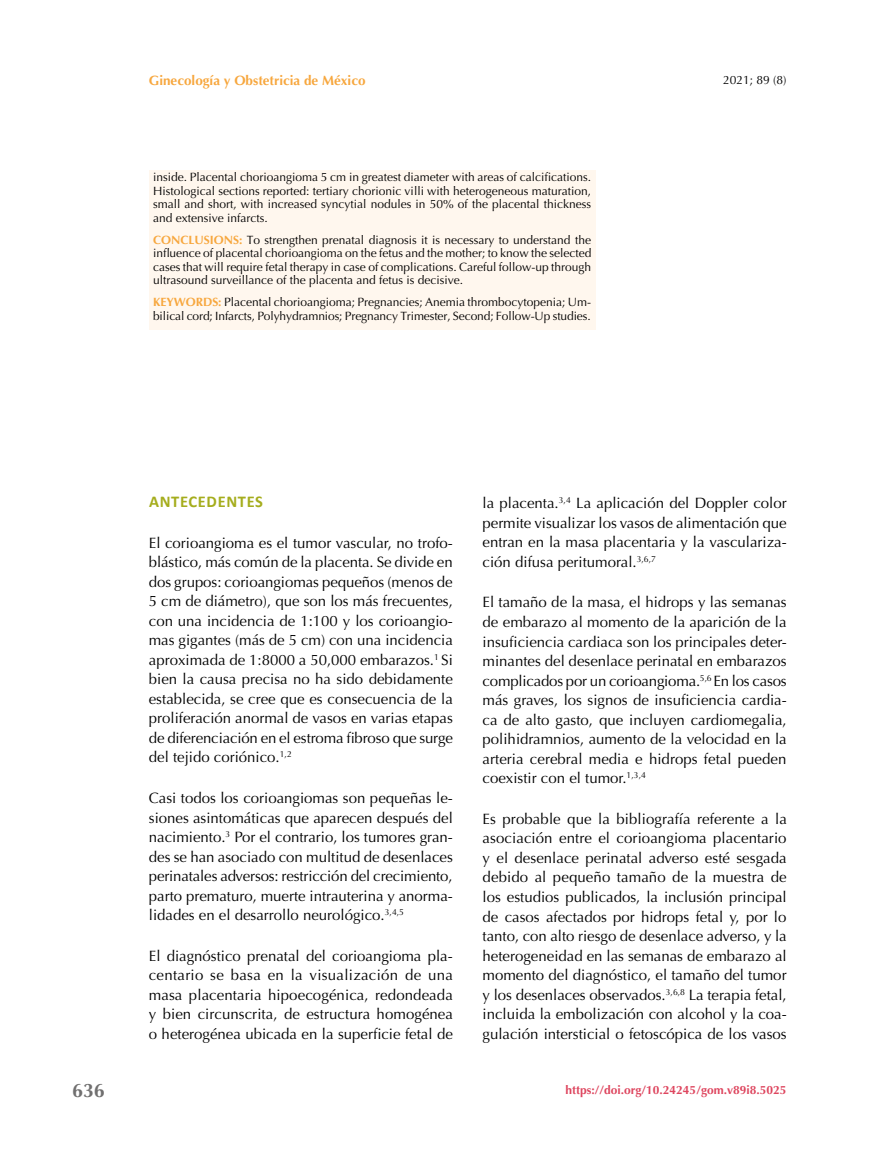
<style>
.page{position:relative;width:893px;height:1149px;background:#fff}
.page>*{position:absolute;margin:0;border:0;box-sizing:border-box;transform-origin:0 0}
.t1{font:700 19.5px "Optima";color:#706f6f}
.t2{font:700 16.5px "Calibri";letter-spacing:.04em;color:#a5ad1d}
.t3{font:15px/19.5px "Optima";color:#000;text-align:justify}
.t4{font:700 13.5px "Optima";color:#f7a73e}
.t5{font:12px/13.5px "Optima";color:#000;text-align:justify}
.t6{font:700 12px "Optima";color:#de465f}
.s1{font-weight:700;color:#f7a73e}
</style>
<div class="page">
<div style="left:149px;top:170px;width:446px;height:160px;background:#fff7ee"></div>
<p class="t4" style="left:149px;top:73px;width:218px">Ginecología y Obstetricia de México</p>
<p class="t5" style="left:153px;top:170px;width:439px">inside. Placental chorioangioma 5 cm in greatest diameter with areas of calcifications.<br>Histological sections reported: tertiary chorionic villi with heterogeneous maturation, small and short, with increased syncytial nodules in 50% of the placental thickness and extensive infarcts.</p>
<p class="t5" style="left:153px;top:233px;width:440px"><span class="s1">CONCLUSIONS:</span> To strengthen prenatal diagnosis it is necessary to understand the influence of placental chorioangioma on the fetus and the mother; to know the selected cases that will require fetal therapy in case of complications. Careful follow-up through ultrasound surveillance of the placenta and fetus is decisive.</p>
<p class="t5" style="left:153px;top:295px;width:440px"><span class="s1">KEYWORDS:</span> Placental chorioangioma; Pregnancies; Anemia thrombocytopenia; Um&shy;bilical cord; Infarcts, Polyhydramnios; Pregnancy Trimester, Second; Follow-Up studies.</p>
<p class="t5" style="left:723px;top:74px;width:65px">2021; 89 (8)</p>
<h1 class="t1" style="left:72px;top:1079px;width:34px">636</h1>
<p class="t2" style="left:149px;top:490px;width:115px">ANTECEDENTES</p>
<p class="t3" style="left:149px;top:532px;width:306px">El corioangioma es el tumor vascular, no trofo&shy;blástico, más común de la placenta. Se divide en dos grupos: corioangiomas pequeños (menos de 5 cm de diámetro), que son los más frecuentes, con una incidencia de 1:100 y los corioangio&shy;mas gigantes (más de 5 cm) con una incidencia aproximada de 1:8000 a 50,000 embarazos.<sup>1</sup> Si bien la causa precisa no ha sido debidamente establecida, se cree que es consecuencia de la proliferación anormal de vasos en varias etapas de diferenciación en el estroma fibroso que surge del tejido coriónico.<sup>1,2</sup></p>
<p class="t3" style="left:149px;top:788px;width:306px">Casi todos los corioangiomas son pequeñas le&shy;siones asintomáticas que aparecen después del nacimiento.<sup>3</sup> Por el contrario, los tumores gran&shy;des se han asociado con multitud de desenlaces perinatales adversos: restricción del crecimiento, parto prematuro, muerte intrauterina y anorma&shy;lidades en el desarrollo neurológico.<sup>3,4,5</sup></p>
<p class="t3" style="left:149px;top:945px;width:306px">El diagnóstico prenatal del corioangioma pla&shy;centario se basa en la visualización de una masa placentaria hipoecogénica, redondeada y bien circunscrita, de estructura homogénea o heterogénea ubicada en la superficie fetal de</p>
<p class="t3" style="left:483px;top:493px;width:306px">la placenta.<sup>3,4</sup> La aplicación del Doppler color permite visualizar los vasos de alimentación que entran en la masa placentaria y la vasculariza&shy;ción difusa peritumoral.<sup>3,6,7</sup></p>
<p class="t3" style="left:483px;top:592px;width:306px">El tamaño de la masa, el hidrops y las semanas de embarazo al momento de la aparición de la insuficiencia cardiaca son los principales deter&shy;minantes del desenlace perinatal en embarazos complicados por un corioangioma.<sup>5,6</sup> En los casos más graves, los signos de insuficiencia cardia&shy;ca de alto gasto, que incluyen cardiomegalia, polihidramnios, aumento de la velocidad en la arteria cerebral media e hidrops fetal pueden coexistir con el tumor.<sup>1,3,4</sup></p>
<p class="t3" style="left:483px;top:809px;width:306px">Es probable que la bibliografía referente a la asociación entre el corioangioma placentario y el desenlace perinatal adverso esté sesgada debido al pequeño tamaño de la muestra de los estudios publicados, la inclusión principal de casos afectados por hidrops fetal y, por lo tanto, con alto riesgo de desenlace adverso, y la heterogeneidad en las semanas de embarazo al momento del diagnóstico, el tamaño del tumor y los desenlaces observados.<sup>3,6,8</sup> La terapia fetal, incluida la embolización con alcohol y la coa&shy;gulación intersticial o fetoscópica de los vasos</p>
<p class="t6" style="left:566px;top:1082px;width:222px">https://doi.org/10.24245/gom.v89i8.5025</p>
</div>
